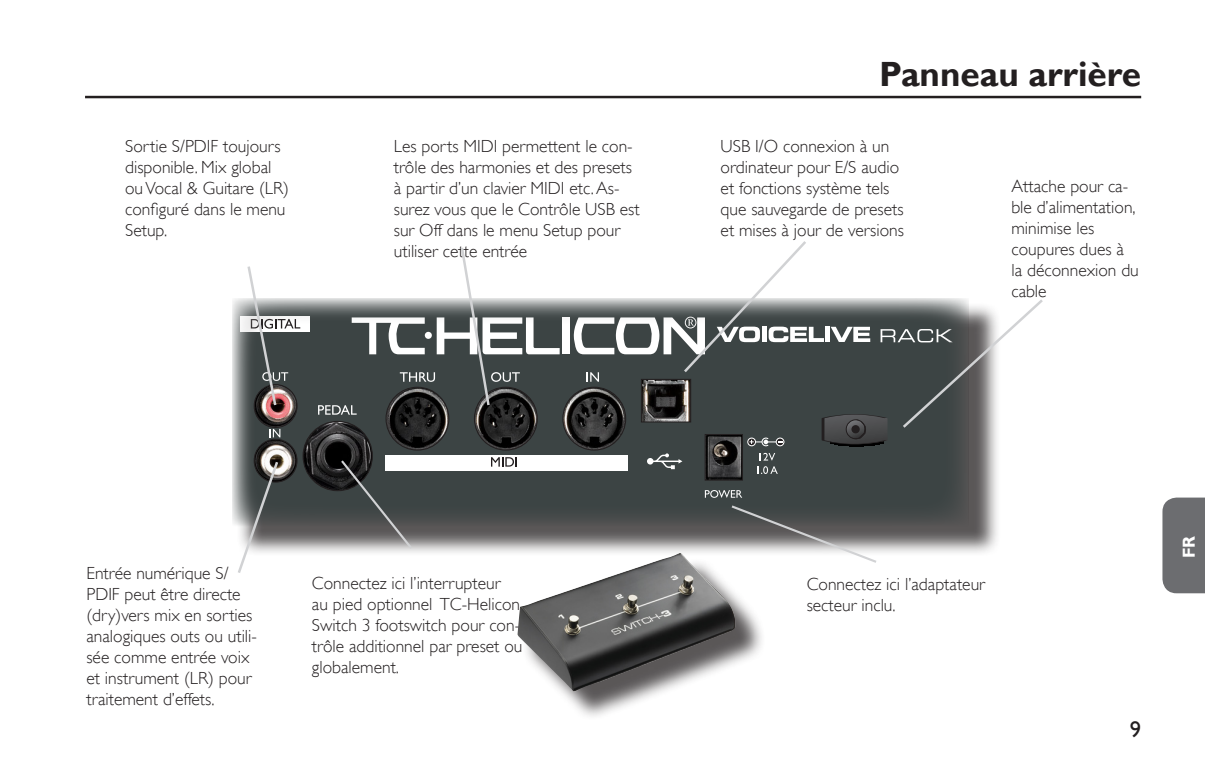
<style>
.page{position:relative;width:1205px;height:780px;background:#fff}
.page>*{position:absolute;margin:0;border:0;box-sizing:border-box;transform-origin:0 0}
.Header_R{font:700 35px "Gill Sans";color:#231f20}
.t1{font:22.5px "Gill Sans";color:#231f20}
.t2{font:300 17.5px/21px "Gill Sans";color:#231f20}
.t3{font:700 17.5px "Gill Sans";color:#fff}
</style>
<div class="page">
<hr style="left:85px;top:96px;width:1056px;height:2px;background:#231f20">
<div style="left:1162px;top:497px;width:43px;height:96px;background:#6c6d70"></div>
<div style="left:236px;top:302px;width:765px;height:255px;background:#231f20;opacity:.75"></div>
<svg style="left:232px;top:298px;width:737px;height:228px"></svg>
<div style="left:385px;top:455px;width:242px;height:15px;background:#fff"></div>
<svg style="left:491px;top:457px;width:26px;height:9px"></svg>
<div style="left:240px;top:316px;width:70px;height:16px;background:#fff"></div>
<svg style="left:270px;top:429px;width:10px;height:8px"></svg>
<svg style="left:647px;top:453px;width:35px;height:16px"></svg>
<svg style="left:759px;top:453px;width:16px;height:7px"></svg>
<svg style="left:757px;top:466px;width:21px;height:8px"></svg>
<div style="left:562px;top:317px;width:8px;height:37px;background:#fff"></div>
<svg style="left:246px;top:266px;width:54px;height:142px"></svg>
<svg style="left:318px;top:247px;width:242px;height:167px"></svg>
<svg style="left:574px;top:241px;width:469px;height:206px"></svg>
<svg style="left:236px;top:459px;width:44px;height:114px"></svg>
<svg style="left:705px;top:490px;width:174px;height:73px"></svg>
<svg style="left:339px;top:458px;width:75px;height:93px"></svg>
<div style="left:522px;top:558px;width:244px;height:163px;background:#231f20;opacity:.75"></div>
<img style="left:517px;top:552px;width:219px;height:139px">
<p class="t2" style="left:125px;top:136px;width:165px">Sortie S/PDIF toujours disponible. Mix global ou Vocal &amp; Guitare (LR) configuré dans le menu<br>Setup.</p>
<p class="Header_R" style="left:879px;top:53px;width:264px">Panneau arrière</p>
<p class="t2" style="left:394px;top:135px;width:247px">Les ports MIDI permettent le con&shy;trôle des harmonies et des presets à partir d’un clavier MIDI etc. As&shy;surez vous que le Contrôle USB est sur Off dans le menu Setup pour utiliser cette entrée</p>
<p class="t2" style="left:720px;top:135px;width:185px">USB I/O connexion à un ordinateur pour E/S audio et fonctions système tels que sauvegarde de presets et mises à jour de versions</p>
<p class="t2" style="left:1011px;top:176px;width:129px">Attache pour ca&shy;ble d’alimentation, minimise les coupures dues à la déconnexion du cable</p>
<p class="t2" style="left:86px;top:562px;width:172px">Entrée numérique S/<br>PDIF peut être directe (dry)vers mix en sorties analogiques outs ou utili&shy;sée comme entrée voix et instrument (LR) pour traitement d’effets.</p>
<p class="t2" style="left:312px;top:572px;width:212px">Connectez ici l’interrupteur<br>au pied optionnel TC-Helicon<br>Switch 3 footswitch pour con&shy;trôle additionnel par preset ou globalement.</p>
<p class="t2" style="left:806px;top:573px;width:180px">Connectez ici l’adaptateur secteur inclu.</p>
<p class="t3" style="left:1178px;top:558px;width:24px;rotate:-90deg">FR</p>
<p class="t1" style="left:1130px;top:716px;width:13px">9</p>
</div>
